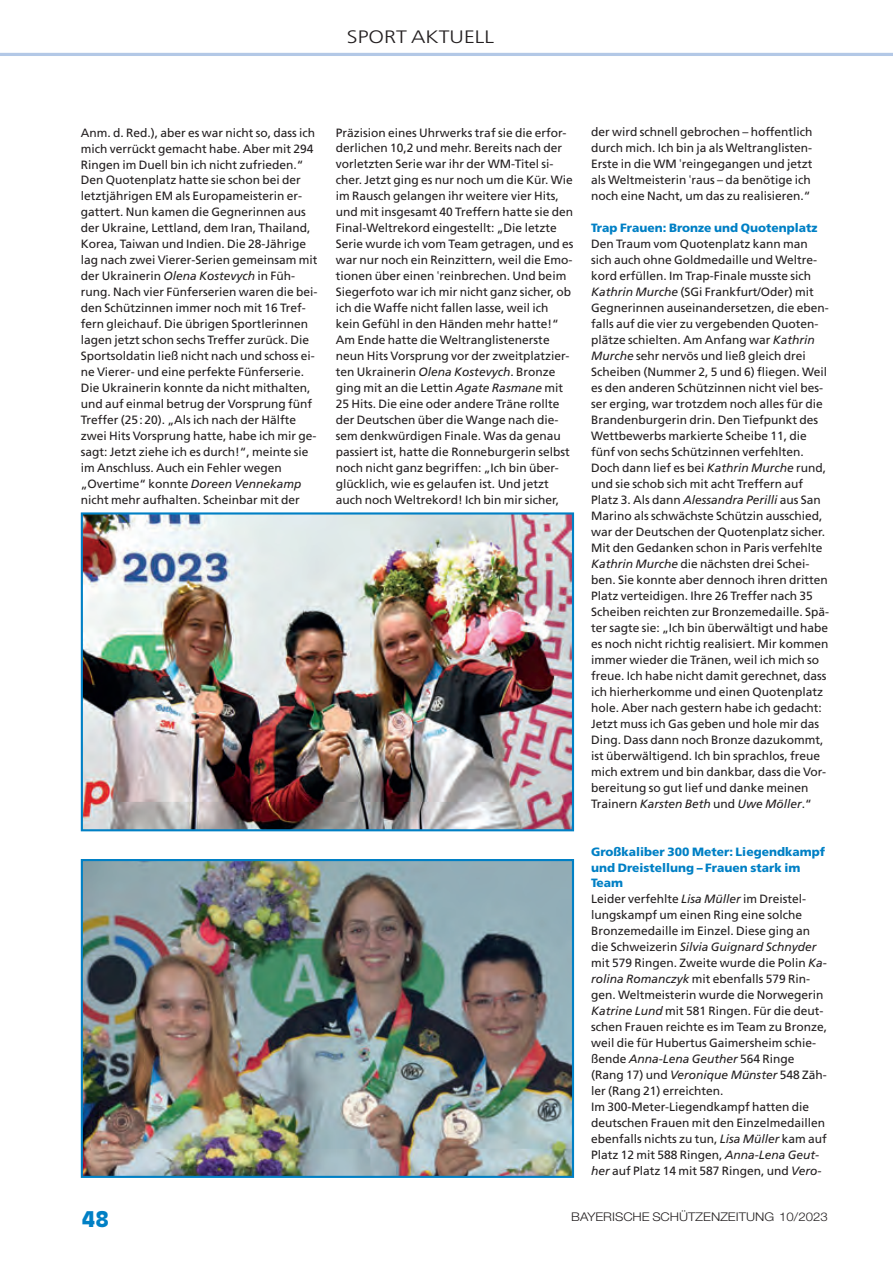
<style>
.page{position:relative;width:893px;height:1263px;background:#fff}
.page>*{position:absolute;margin:0;border:0;box-sizing:border-box;transform-origin:0 0}
.t1{font:900 21px "Antique Olive LT";color:#0080c5}
.t2{font:300 18px "Frutiger LT";color:#231f20;scale:1.2 1}
.t3{font:12px/15.9px "Frutiger LT";color:#231f20}
.t4{font:300 12px "Helvetica Neue LT";color:#231f20;scale:1.1 1}
.t5{font:900 12px "Frutiger LT";color:#0080c5}
.s1{font-style:italic}
.s2{font-family:"Arial"}
.s3{font-weight:900;color:#0080c5}
</style>
<div class="page">
<hr style="left:0;top:53px;width:893px;height:3px;background:#b3c8e6">
<img style="left:84px;top:862px;width:487px;height:313px">
<div style="left:81px;top:859px;width:493px;height:319px;border:2px solid #0080c5"></div>
<img style="left:84px;top:515px;width:487px;height:313px">
<div style="left:81px;top:512px;width:493px;height:319px;border:2px solid #0080c5"></div>
<h2 class="t2" style="left:347px;top:30px;width:124px">SPORT AKTUELL</h2>
<p class="t3" style="left:81px;top:124px;width:238px">Anm. d. Red.), aber es war nicht so, dass ich mich verrückt gemacht habe. Aber mit 294<br>Ringen im Duell bin ich nicht zufrieden.“ Den Quotenplatz hatte sie schon bei der letztjährigen EM als Europameisterin er&shy;gattert. Nun kamen die Gegnerinnen aus der Ukraine, Lettland, dem Iran, Thailand, Korea, Taiwan und Indien. Die 28-Jährige lag nach zwei Vierer-Serien gemeinsam mit der Ukrainerin <span class="s1">Olena Kostevych</span> in Füh&shy;rung. Nach vier Fünferserien waren die bei&shy;den Schützinnen immer noch mit 16 Tref&shy;fern gleichauf. Die übrigen Sportlerinnen lagen jetzt schon sechs Treffer zurück. Die Sportsoldatin ließ nicht nach und schoss ei&shy;ne Vierer- und eine perfekte Fünferserie.<br>Die Ukrainerin konnte da nicht mithalten, und auf einmal betrug der Vorsprung fünf Treffer (25 : 20). „Als ich nach der Hälfte zwei Hits Vorsprung hatte, habe ich mir ge&shy;sagt: Jetzt ziehe ich es durch!“, meinte sie im Anschluss. Auch ein Fehler wegen „Overtime“ konnte <span class="s1">Doreen Vennekamp </span>nicht mehr aufhalten. Scheinbar mit der</p>
<p class="t3" style="left:336px;top:124px;width:239px">Präzision eines Uhrwerks traf sie die erfor&shy;derlichen 10,2 und mehr. Bereits nach der vorletzten Serie war ihr der WM-Titel si&shy;cher. Jetzt ging es nur noch um die Kür. Wie im Rausch gelangen ihr weitere vier Hits, und mit insgesamt 40 Treffern hatte sie den Final-Weltrekord eingestellt: „Die letzte Serie wurde ich vom Team getragen, und es war nur noch ein Reinzittern, weil die Emo&shy;tionen über einen <span class="s2">ʽ</span>reinbrechen. Und beim Siegerfoto war ich mir nicht ganz sicher, ob ich die Waffe nicht fallen lasse, weil ich kein Gefühl in den Händen mehr hatte!“ Am Ende hatte die Weltranglistenerste neun Hits Vorsprung vor der zweitplatzier&shy;ten Ukrainerin <span class="s1">Olena Kostevych</span>. Bronze ging mit an die Lettin <span class="s1">Agate Rasmane</span> mit 25 Hits. Die eine oder andere Träne rollte der Deutschen über die Wange nach die&shy;sem denkwürdigen Finale. Was da genau passiert ist, hatte die Ronneburgerin selbst noch nicht ganz begriffen: „Ich bin über&shy;glücklich, wie es gelaufen ist. Und jetzt auch noch Weltrekord! Ich bin mir sicher,</p>
<p class="t3" style="left:591px;top:124px;width:223px">der wird schnell gebrochen – hoffentlich durch mich. Ich bin ja als Weltranglisten-Erste in die WM <span class="s2">ʽ</span>reingegangen und jetzt als Weltmeisterin <span class="s2">ʽ</span>raus – da benötige ich noch eine Nacht, um das zu realisieren.“</p>
<p class="t5" style="left:591px;top:221px;width:228px">Trap Frauen: Bronze und Quotenplatz</p>
<p class="t3" style="left:591px;top:236px;width:240px">Den Traum vom Quotenplatz kann man sich auch ohne Goldmedaille und Weltre&shy;kord erfüllen. Im Trap-Finale musste sich <span class="s1">Kathrin Murche</span> (SGi Frankfurt/Oder) mit Gegnerinnen auseinandersetzen, die eben&shy;falls auf die vier zu vergebenden Quoten&shy;plätze schielten. Am Anfang war <span class="s1">Kathrin Murche</span> sehr nervös und ließ gleich drei Scheiben (Nummer 2, 5 und 6) fliegen. Weil es den anderen Schützinnen nicht viel bes&shy;ser erging, war trotzdem noch alles für die Brandenburgerin drin. Den Tiefpunkt des Wettbewerbs markierte Scheibe 11, die fünf von sechs Schützinnen verfehlten.<br>Doch dann lief es bei <span class="s1">Kathrin Murche</span> rund, und sie schob sich mit acht Treffern auf Platz 3. Als dann <span class="s1">Alessandra Perilli</span> aus San Marino als schwächste Schützin ausschied, war der Deutschen der Quotenplatz sicher.<br>Mit den Gedanken schon in Paris verfehlte <span class="s1">Kathrin Murche</span> die nächsten drei Schei&shy;ben. Sie konnte aber dennoch ihren dritten Platz verteidigen. Ihre 26 Treffer nach 35<br>Scheiben reichten zur Bronzemedaille. Spä&shy;ter sagte sie: „Ich bin überwältigt und habe es noch nicht richtig realisiert. Mir kommen immer wieder die Tränen, weil ich mich so freue. Ich habe nicht damit gerechnet, dass ich hierherkomme und einen Quotenplatz hole. Aber nach gestern habe ich gedacht:<br>Jetzt muss ich Gas geben und hole mir das Ding. Dass dann noch Bronze dazukommt, ist überwältigend. Ich bin sprachlos, freue mich extrem und bin dankbar, dass die Vor&shy;bereitung so gut lief und danke meinen Trainern <span class="s1">Karsten Beth</span> und <span class="s1">Uwe Möller</span>.“</p>
<p class="t3" style="left:591px;top:843px;width:238px"><span class="s3">Großkaliber 300 Meter: Liegendkampf und Dreistellung – Frauen stark im Team<br></span>Leider verfehlte <span class="s1">Lisa Müller</span> im Dreistel&shy;lungskampf um einen Ring eine solche Bronzemedaille im Einzel. Diese ging an die Schweizerin <span class="s1">Silvia Guignard Schnyder </span>mit 579 Ringen. Zweite wurde die Polin <span class="s1">Ka&shy;rolina Romanczyk</span> mit ebenfalls 579 Rin&shy;gen. Weltmeisterin wurde die Norwegerin <span class="s1">Katrine Lund</span> mit 581 Ringen. Für die deut&shy;schen Frauen reichte es im Team zu Bronze, weil die für Hubertus Gaimersheim schie&shy;ßende <span class="s1">Anna-Lena Geuther</span> 564 Ringe (Rang 17) und <span class="s1">Veronique Münster</span> 548 Zäh&shy;ler (Rang 21) erreichten.<br>Im 300-Meter-Liegendkampf hatten die deutschen Frauen mit den Einzelmedaillen ebenfalls nichts zu tun, <span class="s1">Lisa Müller</span> kam auf Platz 12 mit 588 Ringen, <span class="s1">Anna-Lena Geut&shy;her</span> auf Platz 14 mit 587 Ringen, und <span class="s1">Vero-</span></p>
<h1 class="t1" style="left:82px;top:1211px;width:28px">48</h1>
<p class="t4" style="left:571px;top:1213px;width:235px">BAYERISCHE SCHÜTZENZEITUNG 10/2023</p>
</div>
